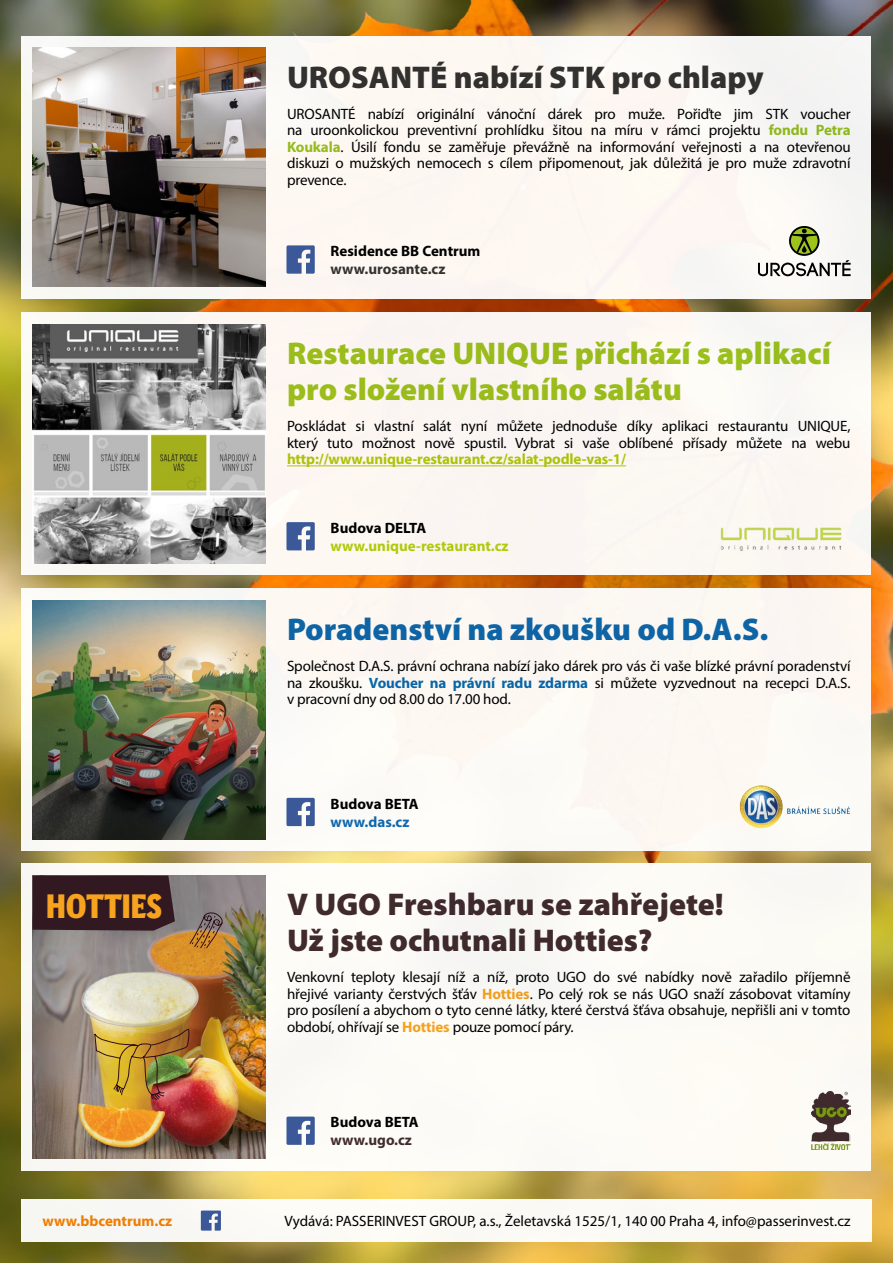
<style>
.page{position:relative;width:893px;height:1263px;background:#fff}
.page>*{position:absolute;margin:0;border:0;box-sizing:border-box;transform-origin:0 0}
.t1{font:32.7px "Lexon Headline";letter-spacing:.02em;color:#f7a320}
.t2{font:900 31.5px/36px "Myriad Pro";color:#9dc41e}
.t3{font:900 31.5px/36px "Myriad Pro";color:#412b2e}
.t4{font:900 31.5px "Myriad Pro";color:#0f68ae}
.t5{font:900 31.5px "Myriad Pro";color:#333332}
.t6{font:15px/16.5px "Myriad Pro";letter-spacing:-.01em;color:#000;text-align:justify}
.t7{font:700 15px "Myriad Pro";letter-spacing:-.01em;color:#afca0b}
.t8{font:700 15px "Myriad Pro";color:#000}
.t9{font:700 15px "Myriad Pro";color:#ef7d00}
.t10{font:700 15px "Myriad Pro";color:#333332}
.t11{font:700 15px "Myriad Pro";color:#0f68ae}
.t12{font:700 15px "Myriad Pro";color:#412b2e}
.s1{font-weight:700;color:#96c11e}
.s2{font-weight:700;color:#0969af}
.s3{font-weight:700;color:#f7a320}
</style>
<div class="page">
<img style="left:0;top:0;width:893px;height:1263px">
<div style="left:22px;top:313px;width:849px;height:262px;background:#fbf6f2"></div>
<hr style="left:287px;top:465px;width:339px;height:1px;background:#afca0b">
<svg style="left:286px;top:522px;width:29px;height:28px"></svg>
<img style="left:33px;top:325px;width:233px;height:238px">
<img style="left:720px;top:527px;width:122px;height:24px">
<div style="left:22px;top:36px;width:849px;height:262px;background:#fdf7f2"></div>
<svg style="left:286px;top:245px;width:29px;height:29px"></svg>
<img style="left:33px;top:48px;width:233px;height:239px">
<svg style="left:758px;top:226px;width:93px;height:50px"></svg>
<div style="left:22px;top:589px;width:849px;height:262px;background:#fcf8f2"></div>
<svg style="left:286px;top:798px;width:29px;height:28px"></svg>
<img style="left:33px;top:600px;width:233px;height:239px">
<img style="left:739px;top:785px;width:111px;height:44px">
<div style="left:22px;top:864px;width:849px;height:307px;background:#fcfbf6"></div>
<svg style="left:286px;top:1116px;width:29px;height:29px"></svg>
<img style="left:33px;top:875px;width:233px;height:283px">
<img style="left:94px;top:1028px;width:96px;height:73px">
<svg style="left:186px;top:912px;width:37px;height:37px"></svg>
<svg style="left:33px;top:875px;width:142px;height:56px;background:#361e26"></svg>
<svg style="left:262px;top:875px;width:4px;height:5px"></svg>
<svg style="left:262px;top:1197px;width:7px;height:2px"></svg>
<img style="left:811px;top:1091px;width:39px;height:58px">
<div style="left:22px;top:1199px;width:850px;height:43px;background:#fbfaf5"></div>
<svg style="left:201px;top:1210px;width:20px;height:20px"></svg>
<h2 class="t5" style="left:287px;top:59px;width:478px">UROSANTÉ nabízí STK pro chlapy</h2>
<p class="t6" style="left:287px;top:105px;width:565px">UROSANTÉ nabízí originální vánoční dárek pro muže. Pořiďte jim STK voucher na uroonkolickou preventivní prohlídku šitou na míru v rámci projektu <span class="s1">fondu Petra Koukala</span>. Úsilí fondu se zaměřuje převážně na informování veřejnosti a na otevřenou diskuzi o mužských nemocech s cílem připomenout, jak důležitá je pro muže zdravotní prevence.</p>
<p class="t8" style="left:331px;top:241px;width:151px">Residence BB Centrum</p>
<p class="t10" style="left:331px;top:259px;width:116px">www.urosante.cz</p>
<h2 class="t2" style="left:287px;top:336px;width:545px">Restaurace UNIQUE přichází s aplikací pro složení vlastního salátu</h2>
<p class="t6" style="left:287px;top:418px;width:565px">Poskládat si vlastní salát nyní můžete jednoduše díky aplikaci restaurantu UNIQUE, který tuto možnost nově spustil. Vybrat si vaše oblíbené přísady můžete na webu</p>
<p class="t7" style="left:287px;top:449px;width:341px">http://www.unique-restaurant.cz/salat-podle-vas-1/</p>
<p class="t8" style="left:331px;top:518px;width:97px">Budova DELTA</p>
<p class="t7" style="left:331px;top:536px;width:179px">www.unique-restaurant.cz</p>
<h2 class="t4" style="left:287px;top:611px;width:483px">Poradenství na zkoušku od D.A.S.</h2>
<p class="t6" style="left:287px;top:657px;width:565px">Společnost D.A.S. právní ochrana nabízí jako dárek pro vás či vaše blízké právní poradenství na zkoušku. <span class="s2">Voucher na právní radu zdarma</span> si můžete vyzvednout na recepci D.A.S. v pracovní dny od 8.00 do 17.00 hod.</p>
<h1 class="t1" style="left:46px;top:888px;width:117px">HOTTIES</h1>
<p class="t8" style="left:331px;top:794px;width:90px">Budova BETA</p>
<p class="t11" style="left:331px;top:812px;width:80px">www.das.cz</p>
<h2 class="t3" style="left:287px;top:887px;width:438px">V UGO Freshbaru se zahřejete!<br>Už jste ochutnali Hotties?</h2>
<p class="t6" style="left:287px;top:969px;width:565px">Venkovní teploty klesají níž a níž, proto UGO do své nabídky nově zařadilo příjemně hřejivé varianty čerstvých šťáv <span class="s3">Hotties</span>. Po celý rok se nás UGO snaží zásobovat vitamíny pro posílení a abychom o tyto cenné látky, které čerstvá šťáva obsahuje, nepřišli ani v tomto období, ohřívají se <span class="s3">Hotties</span> pouze pomocí páry.</p>
<p class="t8" style="left:331px;top:1112px;width:90px">Budova BETA</p>
<p class="t12" style="left:331px;top:1130px;width:83px">www.ugo.cz</p>
<p class="t9" style="left:43px;top:1211px;width:131px">www.bbcentrum.cz</p>
<p class="t6" style="left:284px;top:1213px;width:567px">Vydává: PASSERINVEST GROUP, a.s., Želetavská 1525/1, 140 00 Praha 4, info@passerinvest.cz</p>
</div>
